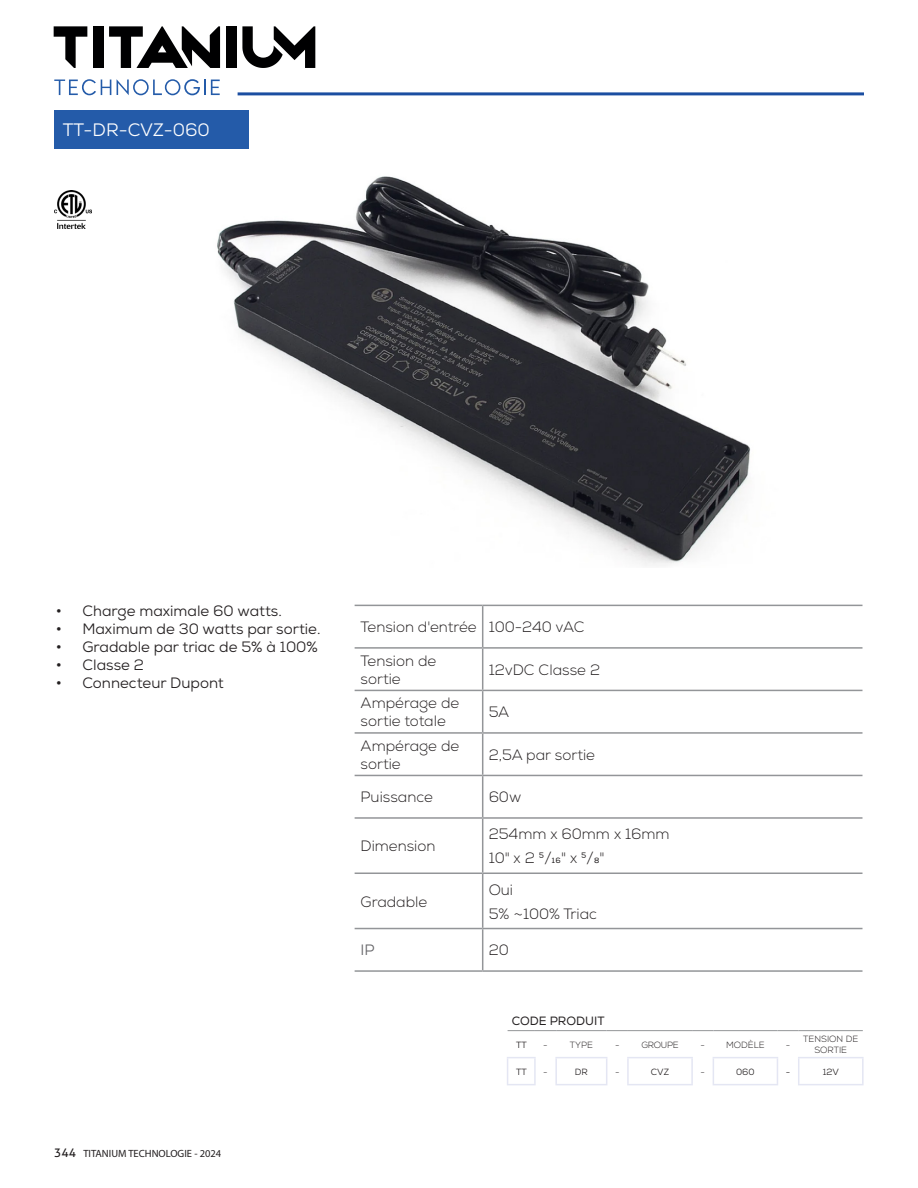
<style>
.page{position:relative;width:918px;height:1188px;background:#fff}
.page>*{position:absolute;margin:0;border:0;box-sizing:border-box;transform-origin:0 0}
.t1{font:18px "Nexa";color:#fff}
.t2{font:300 15px/18px "Nexa";color:#231f20}
.t3{font:15px "Nexa";color:#231f20}
.t4{font:15px "Nexa";color:#636366}
.t5{font:12px "Nexa";color:#231f20}
.t6{font:10.5px "Myriad Pro";color:#231f20}
.t7{font:300 9px/10.8px "Nexa";color:#231f20;text-align:center}
.t8{font:9px "Nexa";color:#231f20}
.s1{font-weight:300;font-size:18px}
.s2{font-family:"Aller";font-size:12px}
</style>
<div class="page">
<hr style="left:238px;top:92px;width:626px;height:3px;background:#1b4ea1">
<img style="left:217px;top:176px;width:534px;height:390px">
<div style="left:54px;top:111px;width:194px;height:38px;background:#245ba9"></div>
<hr style="left:483px;top:605px;width:380px;height:1px;background:#939598">
<hr style="left:483px;top:647px;width:380px;height:2px;background:#939598">
<hr style="left:483px;top:690px;width:380px;height:1px;background:#939598">
<hr style="left:483px;top:873px;width:380px;height:1px;background:#939598">
<hr style="left:483px;top:928px;width:380px;height:1px;background:#939598">
<hr style="left:483px;top:970px;width:380px;height:2px;background:#939598">
<hr style="left:355px;top:605px;width:128px;height:1px;background:#939598">
<hr style="left:482px;top:606px;width:1px;height:41px;background:#939598">
<hr style="left:355px;top:647px;width:128px;height:2px;background:#939598">
<hr style="left:482px;top:649px;width:1px;height:41px;background:#939598">
<hr style="left:355px;top:690px;width:128px;height:1px;background:#939598">
<hr style="left:482px;top:691px;width:1px;height:41px;background:#939598">
<hr style="left:355px;top:732px;width:128px;height:2px;background:#939598">
<hr style="left:482px;top:734px;width:1px;height:41px;background:#939598">
<hr style="left:355px;top:775px;width:128px;height:1px;background:#939598">
<hr style="left:355px;top:817px;width:128px;height:2px;background:#939598">
<hr style="left:482px;top:819px;width:1px;height:54px;background:#939598">
<hr style="left:355px;top:873px;width:128px;height:1px;background:#939598">
<hr style="left:482px;top:874px;width:1px;height:54px;background:#939598">
<hr style="left:355px;top:928px;width:128px;height:1px;background:#939598">
<hr style="left:482px;top:929px;width:1px;height:41px;background:#939598">
<hr style="left:355px;top:970px;width:128px;height:2px;background:#939598">
<hr style="left:482px;top:776px;width:1px;height:41px;background:#939598">
<hr style="left:483px;top:732px;width:380px;height:2px;background:#939598">
<hr style="left:483px;top:775px;width:380px;height:1px;background:#939598">
<hr style="left:483px;top:817px;width:380px;height:2px;background:#939598">
<img style="left:55px;top:190px;width:36px;height:38px">
<svg style="left:508px;top:1030px;width:48px;height:1px"></svg>
<hr style="left:556px;top:1030px;width:51px;height:1px;background:#939598">
<svg style="left:607px;top:1030px;width:21px;height:1px"></svg>
<hr style="left:628px;top:1030px;width:64px;height:1px;background:#939598">
<svg style="left:692px;top:1030px;width:21px;height:1px"></svg>
<hr style="left:713px;top:1030px;width:64px;height:1px;background:#939598">
<svg style="left:777px;top:1030px;width:22px;height:1px"></svg>
<hr style="left:799px;top:1030px;width:64px;height:1px;background:#939598">
<hr style="left:713px;top:1057px;width:65px;height:1px;background:#e4e6f3">
<hr style="left:798px;top:1057px;width:66px;height:1px;background:#e4e6f3">
<svg style="left:777px;top:1058px;width:1px;height:26px"></svg>
<svg style="left:798px;top:1058px;width:1px;height:26px"></svg>
<hr style="left:862px;top:1058px;width:2px;height:26px;background:#e4e6f3">
<hr style="left:713px;top:1084px;width:65px;height:1px;background:#e4e6f3">
<hr style="left:798px;top:1084px;width:66px;height:1px;background:#e4e6f3">
<svg style="left:507px;top:1057px;width:207px;height:28px"></svg>
<svg style="left:54px;top:79px;width:57px;height:16px"></svg>
<svg style="left:117px;top:79px;width:103px;height:16px"></svg>
<div style="left:226px;top:26px;width:11px;height:42px;background:#000001"></div>
<svg style="left:109px;top:26px;width:111px;height:42px"></svg>
<svg style="left:54px;top:26px;width:33px;height:42px"></svg>
<div style="left:93px;top:26px;width:10px;height:42px;background:#000001"></div>
<svg style="left:242px;top:26px;width:73px;height:42px"></svg>
<p class="t1" style="left:63px;top:119px;width:148px">TT-DR-CVZ-060</p>
<p class="t3" style="left:55px;top:601px;width:228px"><span class="s1">•</span> Charge maximale 60 watts.</p>
<p class="t3" style="left:55px;top:619px;width:267px"><span class="s1">•</span> Maximum de 30 watts par sortie.</p>
<p class="t3" style="left:55px;top:637px;width:264px"><span class="s1">•</span> Gradable par triac de 5% à 100%</p>
<p class="t3" style="left:55px;top:655px;width:90px"><span class="s1">•</span> Classe 2</p>
<p class="t3" style="left:55px;top:673px;width:170px"><span class="s1">•</span> Connecteur Dupont</p>
<p class="t6" style="left:54px;top:1147px;width:169px"><span class="s2">344</span> TITANIUM TECHNOLOGIE - 2024</p>
<p class="t2" style="left:361px;top:619px;width:118px">Tension d'entrée</p>
<p class="t2" style="left:489px;top:619px;width:97px">100-240 vAC</p>
<p class="t2" style="left:361px;top:652px;width:77px">Tension de sortie</p>
<p class="t2" style="left:489px;top:661px;width:113px">12vDC Classe 2</p>
<p class="t2" style="left:361px;top:695px;width:100px">Ampérage de sortie totale</p>
<p class="t2" style="left:489px;top:704px;width:22px">5A</p>
<p class="t2" style="left:361px;top:737px;width:100px">Ampérage de sortie</p>
<p class="t2" style="left:489px;top:746px;width:108px">2,5A par sortie</p>
<p class="t2" style="left:361px;top:789px;width:74px">Puissance</p>
<p class="t2" style="left:489px;top:789px;width:34px">60w</p>
<p class="t2" style="left:361px;top:837px;width:76px">Dimension</p>
<p class="t2" style="left:489px;top:822px;width:182px;line-height:24px">254mm x 60mm x 16mm<br>10" x 2 5/16" x 5/8"</p>
<p class="t2" style="left:361px;top:893px;width:68px">Gradable</p>
<p class="t2" style="left:489px;top:878px;width:110px;line-height:24px">Oui<br>5% ~100% Triac</p>
<p class="t4" style="left:361px;top:941px;width:16px">IP</p>
<p class="t2" style="left:489px;top:942px;width:22px">20</p>
<p class="t5" style="left:512px;top:1014px;width:94px">CODE PRODUIT</p>
<p class="t8" style="left:516px;top:1039px;width:12px">TT</p>
<p class="t7" style="left:543px;top:1039px;width:6px">-</p>
<p class="t7" style="left:570px;top:1039px;width:25px">TYPE</p>
<p class="t7" style="left:615px;top:1039px;width:6px">-</p>
<p class="t7" style="left:641px;top:1039px;width:39px">GROUPE</p>
<p class="t7" style="left:701px;top:1039px;width:6px">-</p>
<p class="t7" style="left:726px;top:1039px;width:40px">MODÈLE</p>
<p class="t7" style="left:786px;top:1039px;width:6px">-</p>
<p class="t7" style="left:803px;top:1034px;width:56px">TENSION DE<br>SORTIE</p>
<p class="t8" style="left:516px;top:1066px;width:12px">TT</p>
<p class="t7" style="left:543px;top:1066px;width:6px">-</p>
<p class="t8" style="left:575px;top:1066px;width:15px">DR</p>
<p class="t7" style="left:615px;top:1066px;width:6px">-</p>
<p class="t8" style="left:651px;top:1066px;width:20px">CVZ</p>
<p class="t7" style="left:701px;top:1066px;width:6px">-</p>
<p class="t8" style="left:736px;top:1066px;width:20px">060</p>
<p class="t8" style="left:786px;top:1066px;width:6px">-</p>
<p class="t8" style="left:823px;top:1066px;width:18px">12V</p>
</div>
